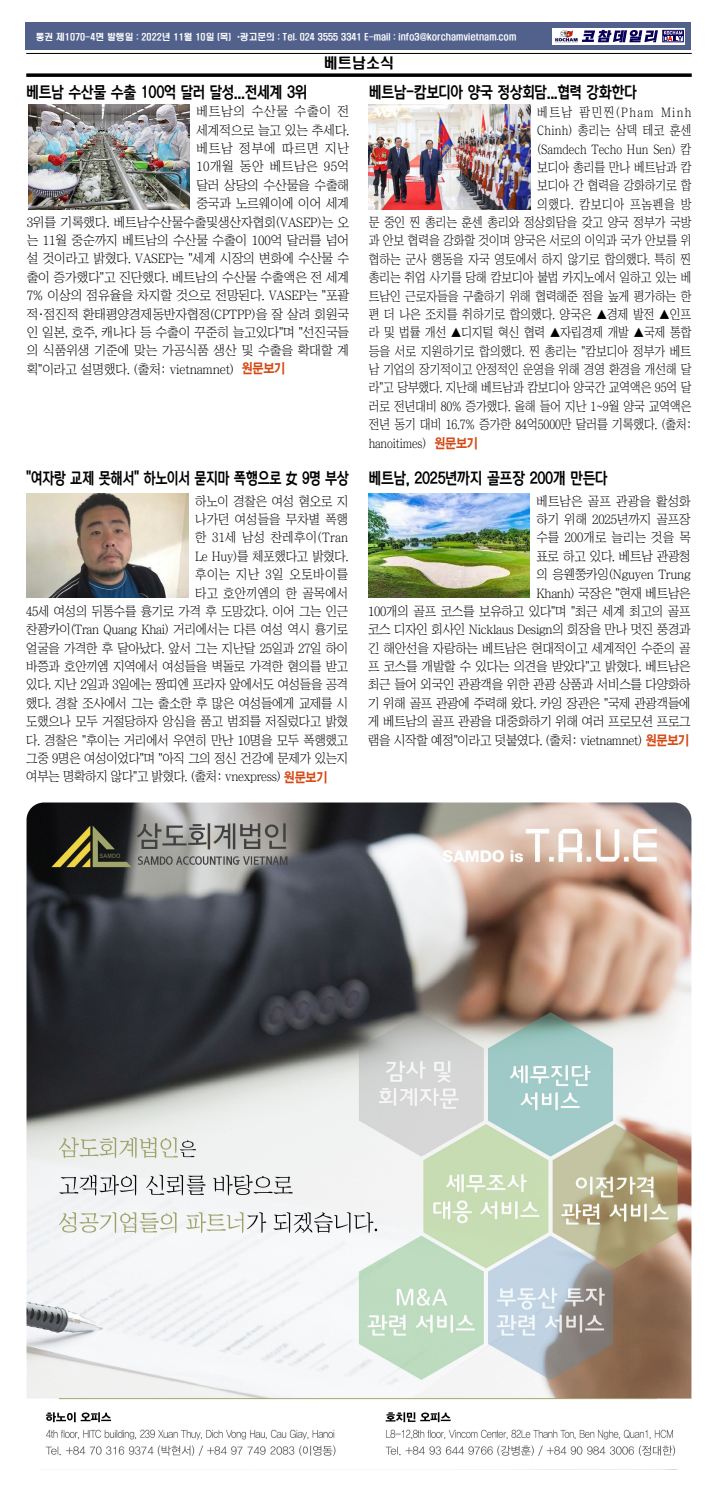
<style>
.page{position:relative;width:718px;height:1488px;background:#fff}
.page>*{position:absolute;margin:0;border:0;box-sizing:border-box;transform-origin:0 0}
.t1{font:15.75px "Korean DREAM5 R";letter-spacing:-.03em;color:#000;scale:.85 1}
.t2{font:15.75px "Korean DREAM5 R";letter-spacing:-.03em;color:#000;scale:.8 1}
.t3{font:14px "H2 hdr M";color:#000}
.t4{font:13.12px "Chosunilbo NM";letter-spacing:-.01em;color:#000;scale:.9 1}
.t5{font:13.12px/18.4px "Chosunilbo NM";letter-spacing:-.01em;color:#000;text-align:right;scale:.96 1}
.t6{font:13.12px "Chosunilbo NM";letter-spacing:-.01em;color:#000;scale:.95 1}
.t7{font:13.12px "Chosunilbo NM";letter-spacing:-.01em;color:#000}
.t8{font:13.12px "Chosunilbo NM";letter-spacing:.01em;color:#000;scale:.95 1}
.t9{font:13.12px "Chosunilbo NM";letter-spacing:.05em;color:#000}
.t10{font:13.12px "Chosunilbo NM";letter-spacing:.115em;color:#000;scale:.9 1}
.t11{font:13.12px "Chosunilbo NM";letter-spacing:.02em;color:#000;scale:.9 1}
.t12{font:13.12px "Chosunilbo NM";letter-spacing:.025em;color:#000;scale:.95 1}
.t13{font:13.12px "Chosunilbo NM";letter-spacing:.05em;color:#000;scale:.9 1}
.t14{font:13.12px "Chosunilbo NM";letter-spacing:.035em;color:#000}
.t15{font:13.12px "Chosunilbo NM";letter-spacing:.04em;color:#000;scale:.95 1}
.t16{font:13.12px "H2 gtr E";letter-spacing:-.03em;color:#d54915;scale:.85 1}
.t17{font:8.75px "H2 hdr M";color:#fff}
.s1{font-family:"H2 gtr E";color:#d54915}
</style>
<div class="page">
<div style="left:26px;top:23px;width:665px;height:27px;background:#52618c"></div>
<svg style="left:552px;top:28px;width:133px;height:17px"></svg>
<hr style="left:26px;top:53px;width:665px;height:1px;background:#000">
<svg style="left:26px;top:73px;width:665px;height:4px;background:#1f1f1f"></svg>
<img style="left:553px;top:30px;width:25px;height:12px">
<div style="left:662px;top:30px;width:21px;height:12px;border:1px solid #080059"></div>
<svg style="left:581px;top:30px;width:101px;height:12px"></svg>
<img style="left:369px;top:105px;width:161px;height:104px">
<img style="left:368px;top:493px;width:161px;height:105px">
<img style="left:27px;top:493px;width:161px;height:105px">
<img style="left:28px;top:105px;width:161px;height:104px">
<img style="left:27px;top:802px;width:664px;height:654px">
<p class="t17" style="left:36px;top:32px;width:482px">통권 제1070-4면 발행일 : 2022년 11월 10일 (목) *광고문의 : Tel. 024 3555 3341 E-mail : info3@korchamvietnam.com</p>
<p class="t1" style="left:27px;top:84px;width:332px">베트남 수산물 수출 100억 달러 달성...전세계 3위</p>
<p class="t3" style="left:324px;top:56px;width:71px">베트남소식</p>
<p class="t1" style="left:369px;top:84px;width:316px">베트남-캄보디아 양국 정상회담...협력 강화한다</p>
<p class="t9" style="left:196px;top:105px;width:154px">베트남의 수산물 수출이 전</p>
<p class="t7" style="left:196px;top:123px;width:154px">세계적으로 늘고 있는 추세다.</p>
<p class="t9" style="left:196px;top:142px;width:154px">베트남 정부에 따르면 지난</p>
<p class="t14" style="left:196px;top:160px;width:154px">10개월 동안 베트남은 95억</p>
<p class="t7" style="left:196px;top:178px;width:154px">달러 상당의 수산물을 수출해</p>
<p class="t7" style="left:196px;top:197px;width:154px">중국과 노르웨이에 이어 세계</p>
<p class="t7" style="left:27px;top:215px;width:324px">3위를 기록했다. 베트남수산물수출및생산자협회(VASEP)는 오</p>
<p class="t7" style="left:27px;top:233px;width:324px">는 11월 중순까지 베트남의 수산물 수출이 100억 달러를 넘어</p>
<p class="t7" style="left:27px;top:252px;width:324px">설 것이라고 밝혔다. VASEP는 "세계 시장의 변화에 수산물 수</p>
<p class="t7" style="left:27px;top:270px;width:324px">출이 증가했다"고 진단했다. 베트남의 수산물 수출액은 전 세계</p>
<p class="t7" style="left:27px;top:289px;width:324px">7% 이상의 점유율을 차지할 것으로 전망된다. VASEP는 "포괄</p>
<p class="t7" style="left:27px;top:307px;width:324px">적·점진적 환태평양경제동반자협정(CPTPP)을 잘 살려 회원국</p>
<p class="t7" style="left:27px;top:325px;width:324px">인 일본, 호주, 캐나다 등 수출이 꾸준히 늘고있다"며 "선진국들</p>
<p class="t7" style="left:27px;top:344px;width:324px">의 식품위생 기준에 맞는 가공식품 생산 및 수출을 확대할 계</p>
<p class="t7" style="left:27px;top:362px;width:209px">획"이라고 설명했다. (출처: vietnamnet)</p>
<p class="t16" style="left:242px;top:362px;width:53px">원문보기</p>
<p class="t2" style="left:26px;top:470px;width:405px">"여자랑 교제 못해서" 하노이서 묻지마 폭행으로 女 9명 부상</p>
<p class="t6" style="left:195px;top:494px;width:163px">하노이 경찰은 여성 혐오로 지</p>
<p class="t8" style="left:195px;top:512px;width:163px">나가던 여성들을 무차별 폭행</p>
<p class="t12" style="left:195px;top:531px;width:162px">한 31세 남성 찬레후이(Tran</p>
<p class="t6" style="left:195px;top:549px;width:163px">Le Huy)를 체포했다고 밝혔다.</p>
<p class="t15" style="left:195px;top:568px;width:163px">후이는 지난 3일 오토바이를</p>
<p class="t8" style="left:195px;top:586px;width:163px">타고 호안끼엠의 한 골목에서</p>
<p class="t6" style="left:26px;top:604px;width:340px">45세 여성의 뒤통수를 흉기로 가격 후 도망갔다. 이어 그는 인근</p>
<p class="t6" style="left:26px;top:623px;width:340px">찬꽝카이(Tran Quang Khai) 거리에서는 다른 여성 역시 흉기로</p>
<p class="t6" style="left:26px;top:641px;width:340px">얼굴을 가격한 후 달아났다. 앞서 그는 지난달 25일과 27일 하이</p>
<p class="t6" style="left:26px;top:659px;width:340px">바쯩과 호안끼엠 지역에서 여성들을 벽돌로 가격한 혐의를 받고</p>
<p class="t6" style="left:26px;top:678px;width:340px">있다. 지난 2일과 3일에는 짱띠엔 프라자 앞에서도 여성들을 공격</p>
<p class="t6" style="left:26px;top:696px;width:340px">했다. 경찰 조사에서 그는 출소한 후 많은 여성들에게 교제를 시</p>
<p class="t6" style="left:26px;top:715px;width:340px">도했으나 모두 거절당하자 앙심을 품고 범죄를 저질렀다고 밝혔</p>
<p class="t6" style="left:26px;top:733px;width:340px">다. 경찰은 "후이는 거리에서 우연히 만난 10명을 모두 폭행했고</p>
<p class="t6" style="left:26px;top:751px;width:340px">그중 9명은 여성이었다"며 "아직 그의 정신 건강에 문제가 있는지</p>
<p class="t6" style="left:26px;top:770px;width:319px">여부는 명확하지 않다"고 밝혔다. (출처: vnexpress) <span class="s1">원문보기</span></p>
<p class="t10" style="left:537px;top:105px;width:173px">베트남 팜민찐(Pham Minh</p>
<p class="t11" style="left:537px;top:124px;width:173px">Chinh) 총리는 삼덱 테코 훈센</p>
<p class="t4" style="left:537px;top:142px;width:173px">(Samdech Techo Hun Sen) 캄</p>
<p class="t4" style="left:537px;top:160px;width:173px">보디아 총리를 만나 베트남과 캄</p>
<p class="t4" style="left:537px;top:179px;width:173px">보디아 간 협력을 강화하기로 합</p>
<p class="t13" style="left:537px;top:197px;width:173px">의했다. 캄보디아 프놈펜을 방</p>
<p class="t4" style="left:369px;top:216px;width:360px">문 중인 찐 총리는 훈센 총리와 정상회담을 갖고 양국 정부가 국방</p>
<p class="t4" style="left:369px;top:234px;width:360px">과 안보 협력을 강화할 것이며 양국은 서로의 이익과 국가 안보를 위</p>
<p class="t4" style="left:369px;top:252px;width:360px">협하는 군사 행동을 자국 영토에서 하지 않기로 합의했다. 특히 찐</p>
<p class="t4" style="left:369px;top:271px;width:360px">총리는 취업 사기를 당해 캄보디아 불법 카지노에서 일하고 있는 베</p>
<p class="t4" style="left:369px;top:289px;width:360px">트남인 근로자들을 구출하기 위해 협력해준 점을 높게 평가하는 한</p>
<p class="t4" style="left:369px;top:307px;width:360px">편 더 나은 조치를 취하기로 합의했다. 양국은 ▲경제 발전 ▲인프</p>
<p class="t4" style="left:369px;top:326px;width:360px">라 및 법률 개선 ▲디지털 혁신 협력 ▲자립경제 개발 ▲국제 통합</p>
<p class="t4" style="left:369px;top:344px;width:360px">등을 서로 지원하기로 합의했다. 찐 총리는 "캄보디아 정부가 베트</p>
<p class="t4" style="left:369px;top:363px;width:360px">남 기업의 장기적이고 안정적인 운영을 위해 경영 환경을 개선해 달</p>
<p class="t4" style="left:369px;top:381px;width:360px">라"고 당부했다. 지난해 베트남과 캄보디아 양국간 교역액은 95억 달</p>
<p class="t4" style="left:369px;top:399px;width:360px">러로 전년대비 80% 증가했다. 올해 들어 지난 1~9월 양국 교역액은</p>
<p class="t4" style="left:369px;top:418px;width:360px">전년 동기 대비 16.7% 증가한 84억5000만 달러를 기록했다. (출처:</p>
<p class="t4" style="left:369px;top:436px;width:66px">hanoitimes)</p>
<p class="t16" style="left:434px;top:437px;width:53px">원문보기</p>
<p class="t1" style="left:369px;top:470px;width:282px">베트남, 2025년까지 골프장 200개 만든다</p>
<p class="t5" style="left:368px;top:492px;width:337px">베트남은 골프 관광을 활성화<br>하기 위해 2025년까지 골프장<br>수를 200개로 늘리는 것을 목<br>표로 하고 있다. 베트남 관광청<br>의 응웬쭝카잉(Nguyen Trung<br>Khanh) 국장은 "현재 베트남은<br>100개의 골프 코스를 보유하고 있다"며 "최근 세계 최고의 골프 코스 디자인 회사인 Nicklaus Design의 회장을 만나 멋진 풍경과 긴 해안선을 자랑하는 베트남은 현대적이고 세계적인 수준의 골 프 코스를 개발할 수 있다는 의견을 받았다"고 밝혔다. 베트남은 최근 들어 외국인 관광객을 위한 관광 상품과 서비스를 다양화하 기 위해 골프 관광에 주력해 왔다. 카잉 장관은 "국제 관광객들에 게 베트남의 골프 관광을 대중화하기 위해 여러 프로모션 프로그 램을 시작할 예정"이라고 덧붙였다. (출처: vietnamnet) <span class="s1">원문보기</span></p>
</div>
